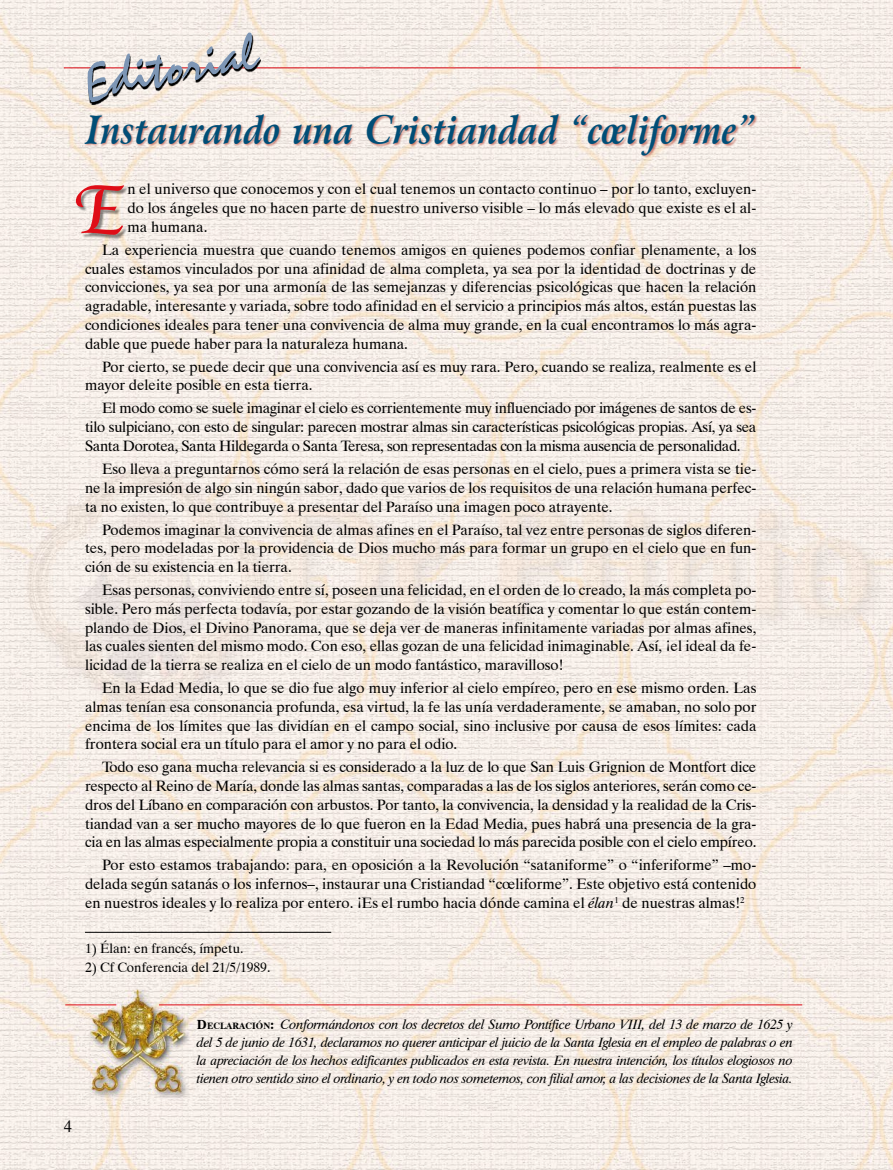
<style>
.page{position:relative;width:893px;height:1170px;background:#fff}
.page>*{position:absolute;margin:0;border:0;box-sizing:border-box;transform-origin:0 0}
.t1{font:75.15px "Cataneo Especial";color:#df0d17}
.t2{font:52.5px "Staccato 222 BT";color:#7d96b5}
.t3{font:italic 700 39px "Arrus BT";color:#004e77;scale:.9 1}
.t4{font:16.5px "Dutch 801 BT";color:#000}
.t5{font:15px/18.8px "Dutch 801 BT";color:#000;text-align:justify}
.t6{font:italic 13.5px/18px "Dutch 801 BT";letter-spacing:-.02em;color:#000;text-align:justify}
.t7{font:13.5px "Dutch 801 BT";color:#000}
.s1{font-style:italic}
.s2{font-weight:700;font-style:normal}
.s3{font-weight:700;font-style:normal;font-size:9.45px}
</style>
<div class="page">
<img style="left:0;top:0;width:893px;height:1169px">
<hr style="left:64px;top:67px;width:737px;height:1px;background:#df0d17">
<svg style="left:88px;top:35px;width:173px;height:69px;background:#ccc4be"></svg>
<hr style="left:159px;top:1004px;width:643px;height:1px;background:#df0d17">
<hr style="left:65px;top:1004px;width:51px;height:1px;background:#df0d17">
<hr style="left:85px;top:931px;width:246px;height:1px;background:#000">
<div style="left:84px;top:114px;width:674px;height:44px;background:#ae2d1d;opacity:.58"></div>
<div style="left:77px;top:187px;width:51px;height:53px;background:#000;opacity:.45"></div>
<h2 class="t2" style="left:77px;top:53px;width:178px;rotate:-10deg">Editorial</h2>
<h3 class="t3" style="left:86px;top:105px;width:744px">Instaurando una Cristiandad “cœliforme”</h3>
<h1 class="t1" style="left:74px;top:163px;width:52px">E</h1>
<p class="t5" style="left:127px;top:180px;width:631px">n el universo que conocemos y con el cual tenemos un contacto continuo – por lo tanto, excluyen&shy;do los ángeles que no hacen parte de nuestro universo visible – lo más elevado que existe es el al&shy;ma humana.</p>
<p class="t5" style="left:85px;top:240px;width:673px;text-indent:17px">La experiencia muestra que cuando tenemos amigos en quienes podemos confiar plenamente, a los cuales estamos vinculados por una afinidad de alma completa, ya sea por la identidad de doctrinas y de convicciones, ya sea por una armonía de las semejanzas y diferencias psicológicas que hacen la relación agradable, interesante y variada, sobre todo afinidad en el servicio a principios más altos, están puestas las condiciones ideales para tener una convivencia de alma muy grande, en la cual encontramos lo más agra&shy;dable que puede haber para la naturaleza humana.</p>
<p class="t5" style="left:85px;top:357px;width:673px;text-indent:17px">Por cierto, se puede decir que una convivencia así es muy rara. Pero, cuando se realiza, realmente es el mayor deleite posible en esta tierra.</p>
<p class="t5" style="left:85px;top:399px;width:673px;text-indent:17px">El modo como se suele imaginar el cielo es corrientemente muy influenciado por imágenes de santos de es&shy;tilo sulpiciano, con esto de singular: parecen mostrar almas sin características psicológicas propias. Así, ya sea Santa Dorotea, Santa Hildegarda o Santa Teresa, son representadas con la misma ausencia de personalidad.</p>
<p class="t5" style="left:85px;top:459px;width:673px;text-indent:17px">Eso lleva a preguntarnos cómo será la relación de esas personas en el cielo, pues a primera vista se tie&shy;ne la impresión de algo sin ningún sabor, dado que varios de los requisitos de una relación humana perfec&shy;ta no existen, lo que contribuye a presentar del Paraíso una imagen poco atrayente.</p>
<p class="t5" style="left:85px;top:520px;width:673px;text-indent:17px">Podemos imaginar la convivencia de almas afines en el Paraíso, tal vez entre personas de siglos diferen&shy;tes, pero modeladas por la providencia de Dios mucho más para formar un grupo en el cielo que en fun&shy;ción de su existencia en la tierra.</p>
<p class="t5" style="left:85px;top:580px;width:673px;text-indent:17px">Esas personas, conviviendo entre sí, poseen una felicidad, en el orden de lo creado, la más completa po&shy;sible. Pero más perfecta todavía, por estar gozando de la visión beatífica y comentar lo que están contem&shy;plando de Dios, el Divino Panorama, que se deja ver de maneras infinitamente variadas por almas afines, las cuales sienten del mismo modo. Con eso, ellas gozan de una felicidad inimaginable. Así, ¡el ideal da fe&shy;licidad de la tierra se realiza en el cielo de un modo fantástico, maravilloso!</p>
<p class="t5" style="left:85px;top:678px;width:673px;text-indent:17px">En la Edad Media, lo que se dio fue algo muy inferior al cielo empíreo, pero en ese mismo orden. Las almas tenían esa consonancia profunda, esa virtud, la fe las unía verdaderamente, se amaban, no solo por encima de los límites que las dividían en el campo social, sino inclusive por causa de esos límites: cada frontera social era un título para el amor y no para el odio.</p>
<p class="t5" style="left:85px;top:757px;width:673px;text-indent:17px">Todo eso gana mucha relevancia si es considerado a la luz de lo que San Luis Grignion de Montfort dice respecto al Reino de María, donde las almas santas, comparadas a las de los siglos anteriores, serán como ce&shy;dros del Líbano en comparación con arbustos. Por tanto, la convivencia, la densidad y la realidad de la Cris&shy;tiandad van a ser mucho mayores de lo que fueron en la Edad Media, pues habrá una presencia de la gra&shy;cia en las almas especialmente propia a constituir una sociedad lo más parecida posible con el cielo empíreo.</p>
<p class="t5" style="left:85px;top:855px;width:673px;text-indent:17px">Por esto estamos trabajando: para, en oposición a la Revolución “sataniforme” o “inferiforme” –mo&shy;delada según satanás o los infernos–, instaurar una Cristiandad “cœliforme”. Este objetivo está contenido en nuestros ideales y lo realiza por entero. ¡Es el rumbo hacia dónde camina el <span class="s1">élan</span><sup>1</sup> de nuestras almas!<sup>2</sup></p>
<p class="t7" style="left:85px;top:939px;width:160px">1) Élan: en francés, ímpetu.</p>
<p class="t7" style="left:85px;top:959px;width:187px">2) Cf Conferencia del 21/5/1989.</p>
<p class="t4" style="left:64px;top:1116px;width:10px">4</p>
<p class="t6" style="left:197px;top:1014px;width:598px"><span class="s2">D</span><span class="s3">ECLARACIÓN</span><span class="s2">:</span> Conformándonos con los decretos del Sumo Pontífice Urbano VIII, del 13 de marzo de 1625 y del 5 de junio de 1631, declaramos no querer anticipar el juicio de la Santa Iglesia en el empleo de palabras o en la apreciación de los hechos edificantes publicados en esta revista. En nuestra intención, los títulos elogiosos no tienen otro sentido sino el ordinario, y en todo nos sometemos, con filial amor, a las decisiones de la Santa Iglesia.</p>
</div>
